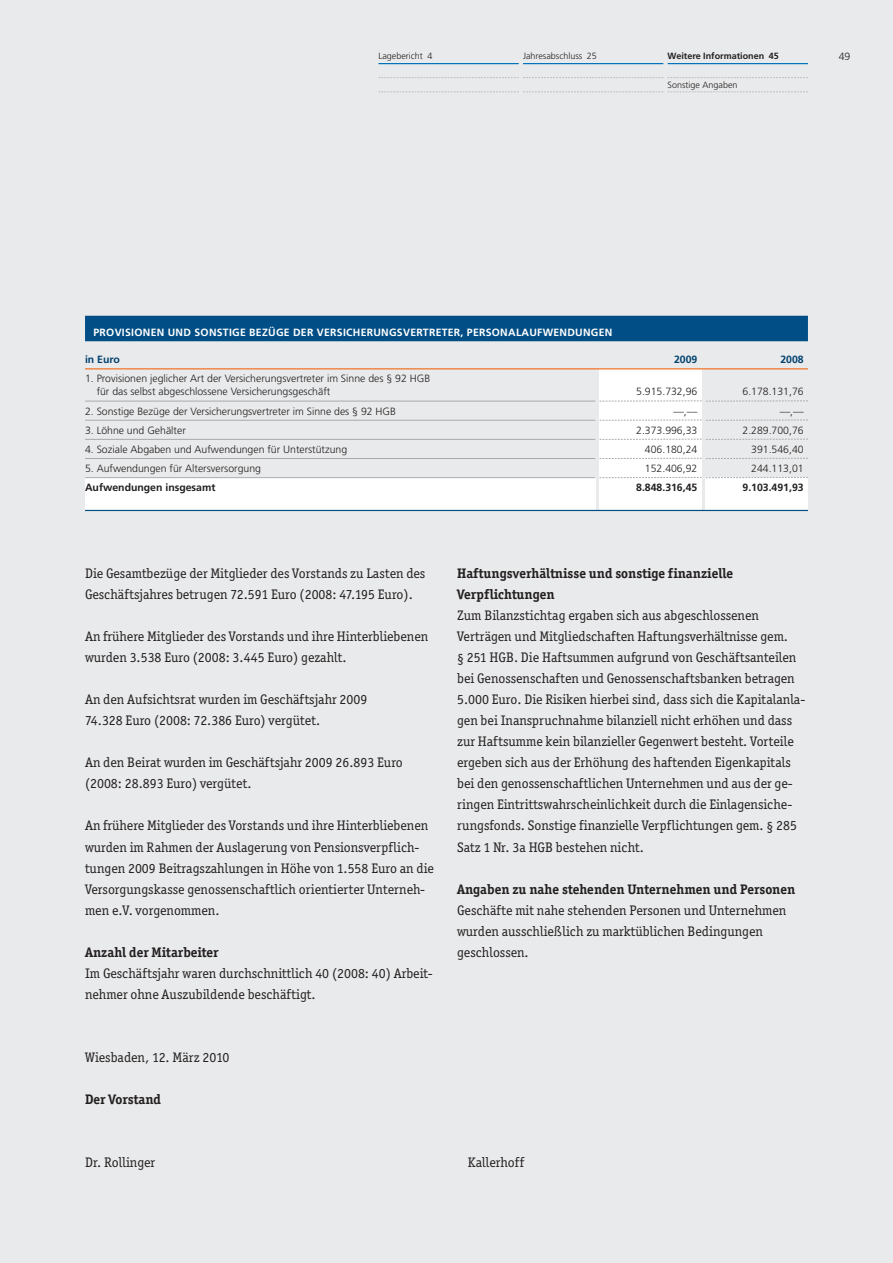
<style>
.page{position:relative;width:893px;height:1263px;background:#e9eaeb}
.page>*{position:absolute;margin:0;border:0;box-sizing:border-box;transform-origin:0 0}
.t1{font:13.8px/21px "Officina Ser ITC";color:#231f20}
.t2{font:700 13.8px/21px "Officina Ser ITC";color:#231f20}
.t3{font:300 10.5px/13.4px "Frutiger LT";color:#231f20}
.t4{font:700 10.5px "Frutiger LT";letter-spacing:.025em;color:#fff}
.t5{font:700 10.5px "Frutiger LT";color:#231f20}
.t6{font:700 10.5px "Frutiger LT";color:#004170}
.t7{font:300 9px "Frutiger LT";color:#231f20}
.t8{font:700 9px "Frutiger LT";color:#231f20}
</style>
<div class="page">
<hr style="left:378px;top:63px;width:141px;height:1px;background:#0072bc">
<hr style="left:523px;top:63px;width:140px;height:1px;background:#0072bc">
<hr style="left:668px;top:63px;width:140px;height:1px;background:#0072bc">
<svg style="left:378px;top:77px;width:430px;height:1px"></svg>
<svg style="left:379px;top:92px;width:429px;height:1px"></svg>
<div style="left:85px;top:478px;width:510px;height:32px;background:#fff"></div>
<div style="left:706px;top:478px;width:102px;height:32px;background:#fff"></div>
<div style="left:600px;top:369px;width:102px;height:142px;background:#fff"></div>
<div style="left:85px;top:316px;width:723px;height:25px;background:#004e85"></div>
<hr style="left:85px;top:368px;width:723px;height:1px;background:#f36e21">
<hr style="left:85px;top:401px;width:510px;height:1px;background:#a8a9ad">
<hr style="left:85px;top:420px;width:510px;height:1px;background:#a8a9ad">
<hr style="left:85px;top:439px;width:510px;height:1px;background:#a8a9ad">
<hr style="left:85px;top:458px;width:510px;height:1px;background:#a8a9ad">
<hr style="left:85px;top:477px;width:510px;height:1px;background:#a8a9ad">
<hr style="left:85px;top:510px;width:723px;height:1px;background:#004e85">
<svg style="left:600px;top:401px;width:208px;height:1px"></svg>
<svg style="left:600px;top:420px;width:208px;height:1px"></svg>
<svg style="left:600px;top:439px;width:208px;height:1px"></svg>
<svg style="left:600px;top:458px;width:208px;height:1px"></svg>
<svg style="left:600px;top:477px;width:208px;height:1px"></svg>
<p class="t7" style="left:378px;top:53px;width:55px">Lagebericht 4</p>
<p class="t7" style="left:523px;top:53px;width:75px">Jahresabschluss 25</p>
<p class="t8" style="left:668px;top:53px;width:113px">Weitere Informationen 45</p>
<p class="t7" style="left:668px;top:81px;width:71px">Sonstige Angaben</p>
<p class="t3" style="left:839px;top:51px;width:13px">49</p>
<p class="t4" style="left:94px;top:328px;width:520px">PROVISIONEN UND SONSTIGE BEZÜGE DER VERSICHERUNGSVERTRETER, PERSONALAUFWENDUNGEN</p>
<p class="t6" style="left:85px;top:355px;width:36px">in Euro</p>
<p class="t6" style="left:674px;top:355px;width:25px">2009</p>
<p class="t6" style="left:780px;top:355px;width:25px">2008</p>
<p class="t3" style="left:97px;top:373px;width:335px;text-indent:-12px">1. Provisionen jeglicher Art der Versicherungsvertreter im Sinne des § 92 HGB für das selbst abgeschlossene Versicherungsgeschäft</p>
<p class="t3" style="left:636px;top:386px;width:63px">5.915.732,96</p>
<p class="t3" style="left:742px;top:386px;width:63px">6.178.131,76</p>
<p class="t3" style="left:85px;top:405px;width:312px">2. Sonstige Bezüge der Versicherungsvertreter im Sinne des § 92 HGB</p>
<p class="t3" style="left:673px;top:405px;width:25px">––,––</p>
<p class="t3" style="left:780px;top:405px;width:25px">––,––</p>
<p class="t3" style="left:85px;top:424px;width:102px">3. Löhne und Gehälter</p>
<p class="t3" style="left:636px;top:424px;width:63px">2.373.996,33</p>
<p class="t3" style="left:742px;top:424px;width:63px">2.289.700,76</p>
<p class="t3" style="left:85px;top:443px;width:264px">4. Soziale Abgaben und Aufwendungen für Unterstützung</p>
<p class="t3" style="left:645px;top:443px;width:54px">406.180,24</p>
<p class="t3" style="left:751px;top:443px;width:54px">391.546,40</p>
<p class="t3" style="left:85px;top:462px;width:177px">5. Aufwendungen für Altersversorgung</p>
<p class="t3" style="left:645px;top:462px;width:54px">152.406,92</p>
<p class="t3" style="left:751px;top:462px;width:54px">244.113,01</p>
<p class="t5" style="left:85px;top:483px;width:132px">Aufwendungen insgesamt</p>
<p class="t5" style="left:636px;top:483px;width:63px">8.848.316,45</p>
<p class="t5" style="left:742px;top:483px;width:63px">9.103.491,93</p>
<p class="t1" style="left:85px;top:563px;width:342px">Die Gesamtbezüge der Mitglieder des Vorstands zu Lasten des<br>Geschäftsjahres betrugen 72.591 Euro (2008: 47.195 Euro).</p>
<p class="t1" style="left:85px;top:626px;width:345px">An frühere Mitglieder des Vorstands und ihre Hinterbliebenen wurden 3.538 Euro (2008: 3.445 Euro) gezahlt.</p>
<p class="t1" style="left:85px;top:689px;width:284px">An den Aufsichtsrat wurden im Geschäftsjahr 2009<br>74.328 Euro (2008: 72.386 Euro) vergütet.</p>
<p class="t1" style="left:85px;top:752px;width:319px">An den Beirat wurden im Geschäftsjahr 2009 26.893 Euro (2008: 28.893 Euro) vergütet.</p>
<p class="t1" style="left:85px;top:815px;width:350px">An frühere Mitglieder des Vorstands und ihre Hinterbliebenen wurden im Rahmen der Auslagerung von Pensionsverpflich&shy;tungen 2009 Beitragszahlungen in Höhe von 1.558 Euro an die Versorgungskasse genossenschaftlich orientierter Unterneh&shy;men e.V. vorgenommen.</p>
<p class="t2" style="left:85px;top:941px;width:135px">Anzahl der Mitarbeiter</p>
<p class="t1" style="left:85px;top:962px;width:349px">Im Geschäftsjahr waren durchschnittlich 40 (2008: 40) Arbeit&shy;nehmer ohne Auszubildende beschäftigt.</p>
<p class="t1" style="left:85px;top:1047px;width:146px">Wiesbaden, 12. März 2010</p>
<p class="t2" style="left:85px;top:1089px;width:78px">Der Vorstand</p>
<p class="t2" style="left:457px;top:563px;width:278px">Haftungsverhältnisse und sonstige finanzielle<br>Verpflichtungen</p>
<p class="t1" style="left:457px;top:605px;width:350px">Zum Bilanzstichtag ergaben sich aus abgeschlossenen Verträgen und Mitgliedschaften Haftungsverhältnisse gem.<br>§ 251 HGB. Die Haftsummen aufgrund von Geschäftsanteilen bei Genossenschaften und Genossenschaftsbanken betragen 5.000 Euro. Die Risiken hierbei sind, dass sich die Kapitalanla&shy;gen bei Inanspruchnahme bilanziell nicht erhöhen und dass zur Haftsumme kein bilanzieller Gegenwert besteht. Vorteile ergeben sich aus der Erhöhung des haftenden Eigenkapitals bei den genossenschaftlichen Unternehmen und aus der ge&shy;ringen Eintrittswahrscheinlichkeit durch die Einlagensiche&shy;rungsfonds. Sonstige finanzielle Verpflichtungen gem. § 285<br>Satz 1 Nr. 3a HGB bestehen nicht.</p>
<p class="t2" style="left:457px;top:878px;width:340px">Angaben zu nahe stehenden Unternehmen und Personen</p>
<p class="t1" style="left:457px;top:899px;width:331px">Geschäfte mit nahe stehenden Personen und Unternehmen wurden ausschließlich zu marktüblichen Bedingungen geschlossen.</p>
<p class="t1" style="left:85px;top:1152px;width:72px">Dr. Rollinger</p>
<p class="t1" style="left:468px;top:1152px;width:58px">Kallerhoff</p>
</div>
